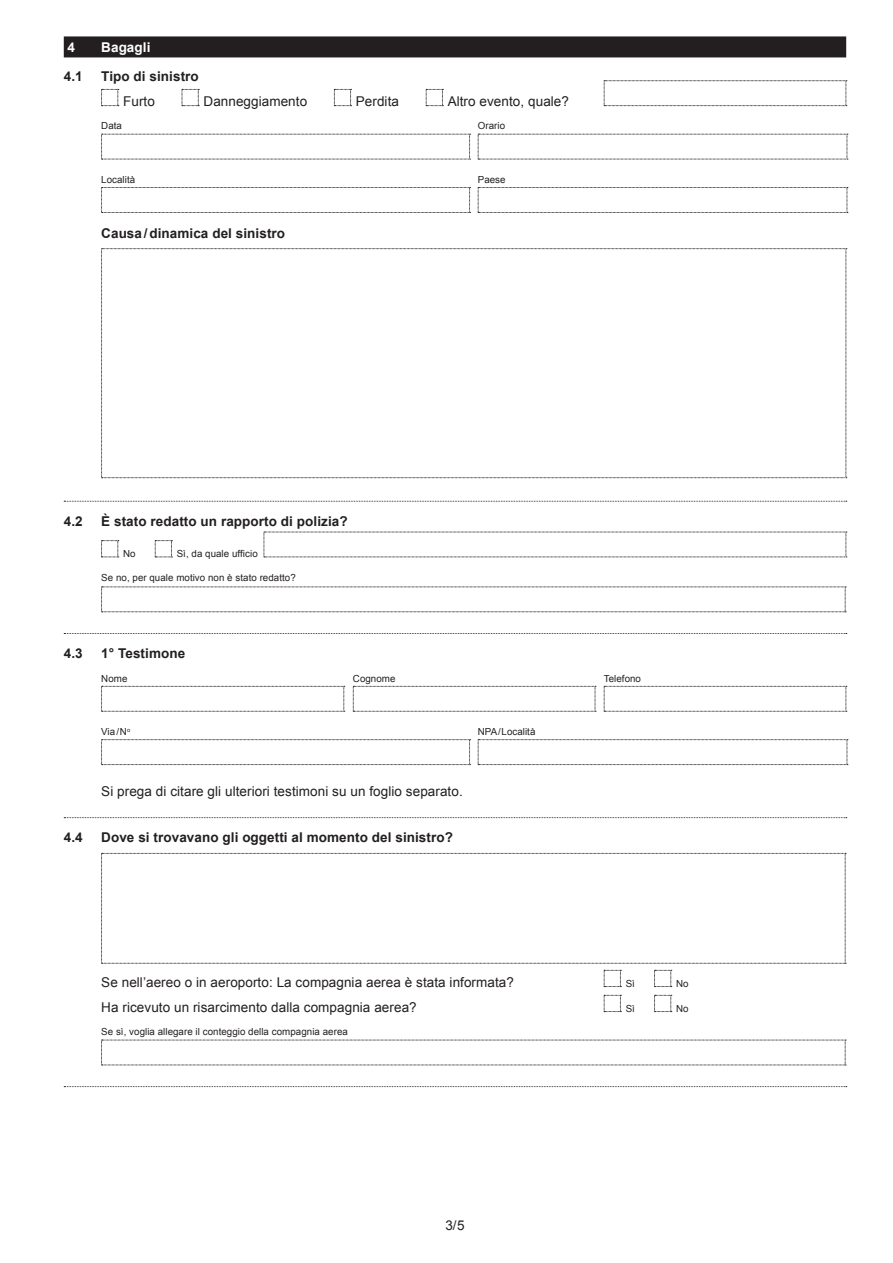
<style>
.page{position:relative;width:893px;height:1263px;background:#fff}
.page>*{position:absolute;margin:0;border:0;box-sizing:border-box;transform-origin:0 0}
.t1{font:13.5px "Arial";letter-spacing:.005em;color:#231f20}
.t2{font:700 13.5px "Arial";letter-spacing:.005em;color:#231f20}
.t3{font:700 13.5px "Arial";letter-spacing:.005em;color:#fff}
.t4{font:9.75px "Arial";letter-spacing:.005em;color:#231f20}
</style>
<div class="page">
<div style="left:64px;top:36px;width:782px;height:21px;background:#231f20"></div>
<svg style="left:64px;top:501px;width:783px;height:1px"></svg>
<svg style="left:64px;top:633px;width:783px;height:1px"></svg>
<svg style="left:64px;top:817px;width:783px;height:1px"></svg>
<svg style="left:64px;top:1086px;width:783px;height:1px"></svg>
<svg style="left:101px;top:89px;width:18px;height:17px"></svg>
<svg style="left:182px;top:89px;width:17px;height:17px"></svg>
<svg style="left:334px;top:89px;width:18px;height:17px"></svg>
<svg style="left:426px;top:89px;width:17px;height:17px"></svg>
<svg style="left:604px;top:80px;width:243px;height:26px"></svg>
<svg style="left:101px;top:134px;width:370px;height:26px"></svg>
<svg style="left:478px;top:134px;width:370px;height:26px"></svg>
<svg style="left:101px;top:187px;width:370px;height:26px"></svg>
<svg style="left:478px;top:187px;width:370px;height:26px"></svg>
<svg style="left:101px;top:248px;width:746px;height:230px"></svg>
<svg style="left:101px;top:540px;width:18px;height:18px"></svg>
<svg style="left:155px;top:540px;width:17px;height:18px"></svg>
<svg style="left:264px;top:532px;width:583px;height:26px"></svg>
<svg style="left:101px;top:587px;width:745px;height:25px"></svg>
<svg style="left:101px;top:686px;width:244px;height:26px"></svg>
<svg style="left:353px;top:686px;width:243px;height:26px"></svg>
<svg style="left:604px;top:686px;width:243px;height:26px"></svg>
<svg style="left:101px;top:739px;width:370px;height:26px"></svg>
<svg style="left:478px;top:739px;width:370px;height:26px"></svg>
<svg style="left:101px;top:853px;width:745px;height:111px"></svg>
<svg style="left:604px;top:970px;width:17px;height:17px"></svg>
<svg style="left:654px;top:970px;width:18px;height:17px"></svg>
<svg style="left:604px;top:995px;width:17px;height:17px"></svg>
<svg style="left:654px;top:995px;width:18px;height:17px"></svg>
<svg style="left:101px;top:1040px;width:745px;height:26px"></svg>
<p class="t3" style="left:68px;top:39px;width:9px">4</p>
<p class="t3" style="left:101px;top:39px;width:51px">Bagagli</p>
<p class="t2" style="left:64px;top:67px;width:20px">4.1</p>
<p class="t2" style="left:101px;top:67px;width:99px">Tipo di sinistro</p>
<p class="t1" style="left:123px;top:92px;width:33px">Furto</p>
<p class="t1" style="left:204px;top:92px;width:105px">Danneggiamento</p>
<p class="t1" style="left:356px;top:92px;width:45px">Perdita</p>
<p class="t1" style="left:448px;top:92px;width:123px">Altro evento, quale?</p>
<p class="t4" style="left:101px;top:120px;width:22px">Data</p>
<p class="t4" style="left:478px;top:120px;width:29px">Orario</p>
<p class="t4" style="left:101px;top:173px;width:35px">Località</p>
<p class="t4" style="left:478px;top:173px;width:29px">Paese</p>
<p class="t2" style="left:101px;top:224px;width:185px">Causa/dinamica del sinistro</p>
<p class="t2" style="left:64px;top:512px;width:20px">4.2</p>
<p class="t2" style="left:101px;top:512px;width:248px">È stato redatto un rapporto di polizia?</p>
<p class="t4" style="left:123px;top:547px;width:14px">No</p>
<p class="t4" style="left:177px;top:547px;width:83px">Sì, da quale ufficio</p>
<p class="t4" style="left:101px;top:571px;width:196px">Se no, per quale motivo non è stato redatto?</p>
<p class="t2" style="left:64px;top:644px;width:20px">4.3</p>
<p class="t2" style="left:101px;top:644px;width:85px">1° Testimone</p>
<p class="t4" style="left:101px;top:672px;width:28px">Nome</p>
<p class="t4" style="left:353px;top:672px;width:44px">Cognome</p>
<p class="t4" style="left:604px;top:672px;width:39px">Telefono</p>
<p class="t4" style="left:101px;top:725px;width:30px">Via/N<sup>o</sup></p>
<p class="t4" style="left:478px;top:725px;width:59px">NPA/Località</p>
<p class="t1" style="left:101px;top:783px;width:363px">Si prega di citare gli ulteriori testimoni su un foglio separato.</p>
<p class="t2" style="left:64px;top:829px;width:20px">4.4</p>
<p class="t2" style="left:101px;top:829px;width:353px">Dove si trovavano gli oggetti al momento del sinistro?</p>
<p class="t1" style="left:101px;top:973px;width:414px">Se nell’aereo o in aeroporto: La compagnia aerea è stata informata?</p>
<p class="t4" style="left:626px;top:977px;width:11px">Sì</p>
<p class="t4" style="left:676px;top:977px;width:14px">No</p>
<p class="t1" style="left:101px;top:998px;width:317px">Ha ricevuto un risarcimento dalla compagnia aerea?</p>
<p class="t4" style="left:626px;top:1002px;width:11px">Sì</p>
<p class="t4" style="left:676px;top:1002px;width:14px">No</p>
<p class="t4" style="left:101px;top:1025px;width:248px">Se sì, voglia allegare il conteggio della compagnia aerea</p>
<p class="t1" style="left:445px;top:1217px;width:21px">3/5</p>
</div>
